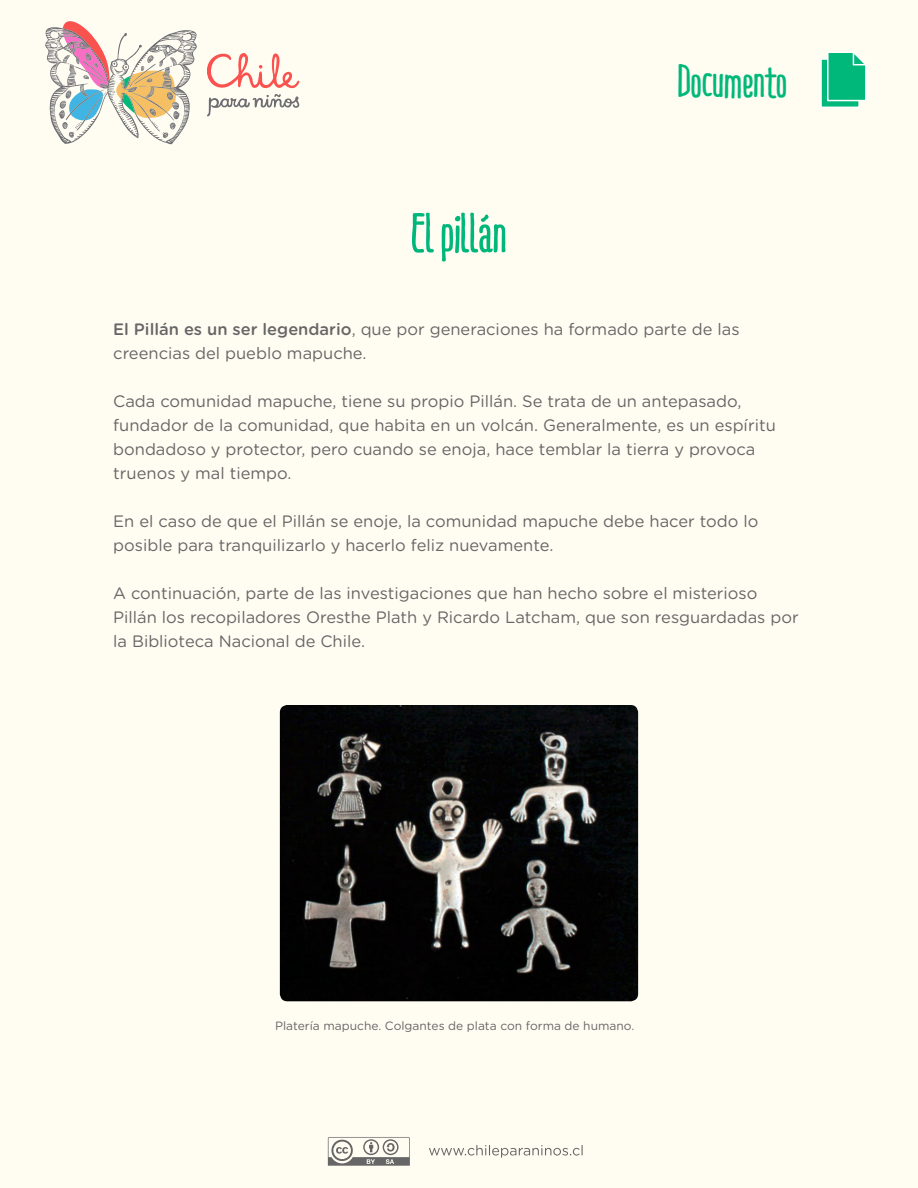
<style>
.page{position:relative;width:918px;height:1188px;background:#fffcf2}
.page>*{position:absolute;margin:0;border:0;box-sizing:border-box;transform-origin:0 0}
.TITULOS{font:700 54px "Ridemy Bike Pro";color:#00b77b}
.t1{font:700 45px "Ridemy Bike Pro";color:#00b87a}
.resp{font:16.5px/24px "Gotham Rounded";color:#666}
.resp-2{font:12px "Gotham Rounded";color:#666}
.s1{font-weight:500}
</style>
<div class="page">
<div style="left:820px;top:58px;width:40px;height:50px;background:#00b87a;border:2px solid #fff"></div>
<svg style="left:826px;top:52px;width:40px;height:50px"></svg>
<svg style="left:45px;top:21px;width:255px;height:123px"></svg>
<svg style="left:429px;top:1145px;width:154px;height:13px"></svg>
<svg style="left:328px;top:1137px;width:82px;height:29px"></svg>
<img style="left:280px;top:705px;width:358px;height:296px">
<p class="TITULOS" style="left:411px;top:201px;width:97px">El pillán</p>
<h2 class="t1" style="left:677px;top:54px;width:112px">Documento</h2>
<p class="resp" style="left:113px;top:316px;width:628px"><span class="s1">El Pillán es un ser legendario</span>, que por generaciones ha formado parte de las creencias del pueblo mapuche.</p>
<p class="resp" style="left:113px;top:388px;width:664px">Cada comunidad mapuche, tiene su propio Pillán. Se trata de un antepasado, fundador de la comunidad, que habita en un volcán. Generalmente, es un espíritu bondadoso y protector, pero cuando se enoja, hace temblar la tierra y provoca truenos y mal tiempo.</p>
<p class="resp" style="left:113px;top:508px;width:647px">En el caso de que el Pillán se enoje, la comunidad mapuche debe hacer todo lo posible para tranquilizarlo y hacerlo feliz nuevamente.</p>
<p class="resp" style="left:113px;top:580px;width:687px">A continuación, parte de las investigaciones que han hecho sobre el misterioso<br>Pillán los recopiladores Oresthe Plath y Ricardo Latcham, que son resguardadas por la Biblioteca Nacional de Chile.</p>
<p class="resp-2" style="left:275px;top:1018px;width:361px">Platería mapuche. Colgantes de plata con forma de humano.</p>
</div>
